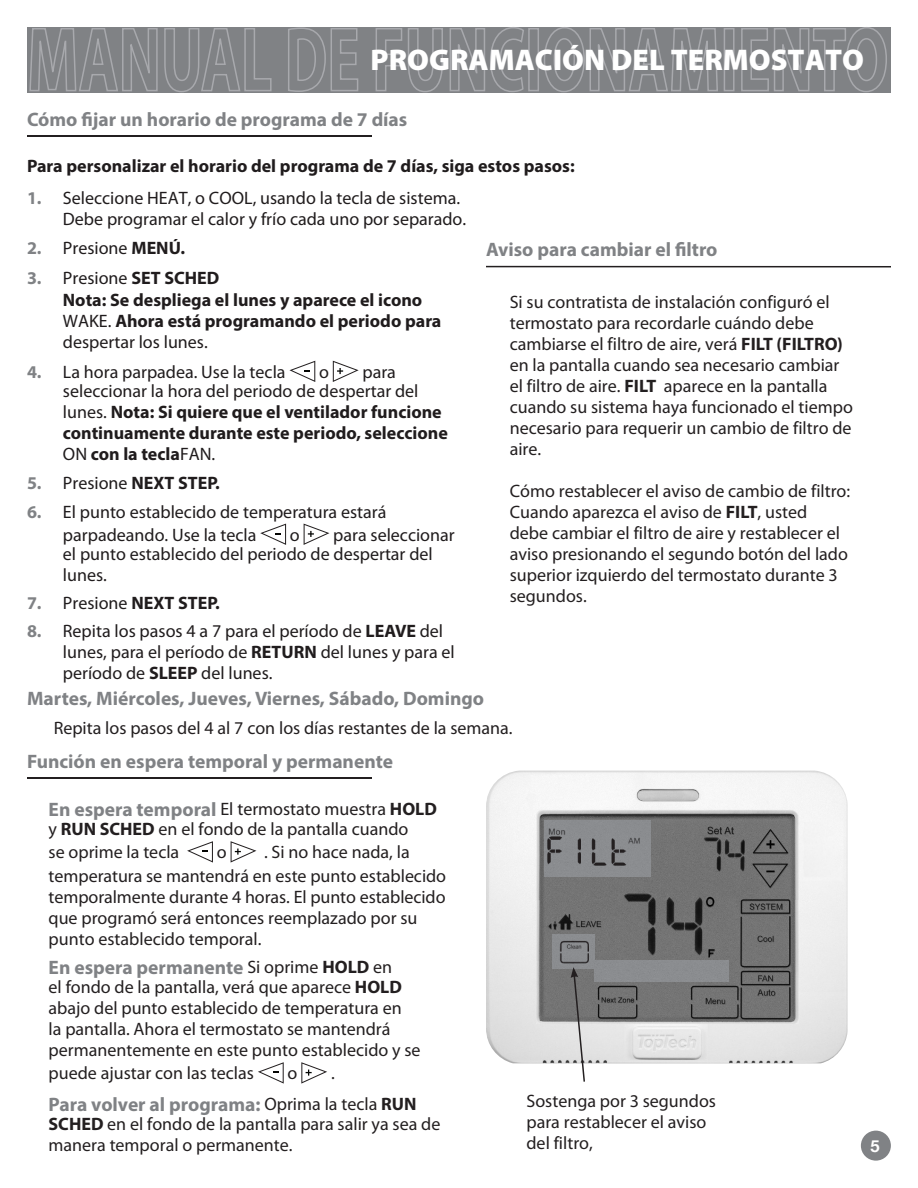
<style>
.page{position:relative;width:918px;height:1188px;background:#fff}
.page>*{position:absolute;margin:0;border:0;box-sizing:border-box;transform-origin:0 0}
.t1{font:900 30px "Myriad Pro";color:#fff}
.t2{font:700 19.5px "Myriad Pro";color:#808285}
.t3{font:18px/21px "Myriad Pro";color:#231f20}
.t4{font:18px/21px "Myriad Pro";color:#201c1d}
.t5{font:700 18px/20.7px "Myriad Pro";color:#201c1d}
.t6{font:700 16.5px "Helvetica Neue";color:#fff}
.s1{font-weight:700;color:#808285}
.s2{font-weight:700}
.s3{color:#808285}
.s4{font-weight:400}
.s5{font-weight:700;font-size:19.5px;color:#808285}
.s6{font-weight:400;font-size:18px;color:#231f20}
.s7{font-size:18px;color:#231f20}
</style>
<div class="page">
<div style="left:27px;top:27px;width:864px;height:66px;background:#808285"></div>
<div style="left:861px;top:1131px;width:30px;height:30px;background:#808285;border-radius:50%"></div>
<svg style="left:29px;top:28px;width:243px;height:65px"></svg>
<svg style="left:288px;top:27px;width:71px;height:65px"></svg>
<svg style="left:375px;top:27px;width:149px;height:66px"></svg>
<div style="left:528px;top:28px;width:11px;height:63px;border:2px solid #a8a9ad"></div>
<svg style="left:544px;top:27px;width:174px;height:66px"></svg>
<div style="left:724px;top:28px;width:11px;height:63px;border:2px solid #a8a9ad"></div>
<svg style="left:741px;top:27px;width:146px;height:66px"></svg>
<img style="left:486px;top:771px;width:362px;height:292px">
<img style="left:553px;top:934px;width:41px;height:34px">
<img style="left:544px;top:821px;width:106px;height:55px">
<div style="left:594px;top:960px;width:134px;height:22px;background:#8b8d90"></div>
<hr style="left:27px;top:136px;width:344px;height:1px;background:#231f20">
<hr style="left:27px;top:778px;width:344px;height:1px;background:#231f20">
<svg style="left:187px;top:841px;width:26px;height:22px"></svg>
<svg style="left:231px;top:841px;width:25px;height:22px"></svg>
<svg style="left:258px;top:1062px;width:26px;height:22px"></svg>
<svg style="left:301px;top:1062px;width:26px;height:22px"></svg>
<hr style="left:486px;top:266px;width:405px;height:1px;background:#231f20">
<svg style="left:571px;top:967px;width:15px;height:115px"></svg>
<svg style="left:289px;top:361px;width:26px;height:21px"></svg>
<svg style="left:333px;top:361px;width:26px;height:21px"></svg>
<svg style="left:260px;top:524px;width:26px;height:21px"></svg>
<svg style="left:304px;top:524px;width:25px;height:21px"></svg>
<p class="t1" style="left:371px;top:40px;width:495px">PROGRAMACIÓN DEL TERMOSTATO</p>
<p class="t2" style="left:27px;top:107px;width:382px">Cómo fijar un horario de programa de 7 días</p>
<p class="t5" style="left:27px;top:155px;width:549px">Para personalizar el horario del programa de 7 días, siga estos pasos:</p>
<p class="t4" style="left:63px;top:188px;width:405px;text-indent:-36px"><span class="s1">1.</span> Seleccione HEAT, o COOL, usando la tecla de sistema.<br>Debe programar el calor y frío cada uno por separado.</p>
<p class="t4" style="left:27px;top:237px;width:160px"><span class="s1">2.</span> Presione <span class="s2">MENÚ.</span></p>
<p class="t5" style="left:63px;top:266px;width:361px;line-height:22.6px;text-indent:-36px"><span class="s3">3.</span> <span class="s4">Presione</span> SET SCHED<br>Nota: Se despliega el lunes y aparece el icono</p>
<p class="t5" style="left:63px;top:310px;width:380px"><span class="s4">WAKE.</span> Ahora está programando el periodo para <span class="s4">despertar los lunes.</span></p>
<p class="t4" style="left:27px;top:361px;width:260px"><span class="s1">4.</span> La hora parpadea. Use la tecla</p>
<p class="t4" style="left:319px;top:361px;width:11px">o</p>
<p class="t5" style="left:63px;top:361px;width:386px;text-indent:300px"><span class="s4">para seleccionar la hora del periodo de despertar del lunes.</span> Nota: Si quiere que el ventilador funcione continuamente durante este periodo, seleccione <span class="s4">ON</span> con la tecla<span class="s4">FAN.</span></p>
<p class="t5" style="left:27px;top:472px;width:194px"><span class="s3">5.</span> <span class="s4">Presione</span> NEXT STEP.</p>
<p class="t4" style="left:63px;top:501px;width:325px;line-height:22.5px;text-indent:-36px"><span class="s1">6.</span> El punto establecido de temperatura estará parpadeando. Use la tecla</p>
<p class="t4" style="left:63px;top:525px;width:393px;line-height:20.2px;text-indent:270px">para seleccionar el punto establecido del periodo de despertar del lunes.</p>
<p class="t5" style="left:27px;top:592px;width:194px"><span class="s3">7.</span> <span class="s4">Presione</span> NEXT STEP.</p>
<p class="t4" style="left:63px;top:620px;width:393px;text-indent:-36px"><span class="s1">8.</span> Repita los pasos 4 a 7 para el período de <span class="s2">LEAVE</span> del lunes, para el período de <span class="s2">RETURN</span> del lunes y para el período de <span class="s2">SLEEP</span> del lunes.</p>
<p class="t4" style="left:290px;top:524px;width:11px">o</p>
<p class="t2" style="left:486px;top:237px;width:233px">Aviso para cambiar el filtro</p>
<p class="t3" style="left:510px;top:292px;width:345px">Si su contratista de instalación configuró el termostato para recordarle cuándo debe cambiarse el filtro de aire, verá <span class="s2">FILT (FILTRO) </span>en la pantalla cuando sea necesario cambiar el filtro de aire. <span class="s2">FILT</span> aparece en la pantalla cuando su sistema haya funcionado el tiempo necesario para requerir un cambio de filtro de aire.</p>
<p class="t3" style="left:510px;top:481px;width:342px">Cómo restablecer el aviso de cambio de filtro:<br>Cuando aparezca el aviso de <span class="s2">FILT</span>, usted debe cambiar el filtro de aire y restablecer el aviso presionando el segundo botón del lado superior izquierdo del termostato durante 3 segundos.</p>
<p class="t2" style="left:27px;top:686px;width:459px">Martes, Miércoles, Jueves, Viernes, Sábado, Domingo</p>
<p class="t3" style="left:54px;top:718px;width:460px">Repita los pasos del 4 al 7 con los días restantes de la semana.</p>
<p class="t2" style="left:27px;top:749px;width:368px">Función en espera temporal y permanente</p>
<p class="t3" style="left:49px;top:799px;width:390px;line-height:20.2px"><span class="s5">En espera temporal</span> El termostato muestra <span class="s2">HOLD </span>y <span class="s2">RUN SCHED</span> en el fondo de la pantalla cuando</p>
<p class="t3" style="left:49px;top:842px;width:132px">se oprime la tecla</p>
<p class="t4" style="left:217px;top:842px;width:11px">o</p>
<p class="t3" style="left:49px;top:841px;width:399px;line-height:23.5px;text-indent:215px">. Si no hace nada, la temperatura se mantendrá en este punto establecido</p>
<p class="t3" style="left:49px;top:886px;width:399px">temporalmente durante 4 horas. El punto establecido que programó será entonces reemplazado por su punto establecido temporal.</p>
<p class="t2" style="left:49px;top:954px;width:345px">En espera permanente <span class="s6">Si oprime</span> <span class="s7">HOLD</span> <span class="s6">en</span></p>
<p class="t3" style="left:49px;top:977px;width:374px">el fondo de la pantalla, verá que aparece <span class="s2">HOLD </span>abajo del punto establecido de temperatura en<br>la pantalla. Ahora el termostato se mantendrá permanentemente en este punto establecido y se</p>
<p class="t3" style="left:49px;top:1063px;width:207px">puede ajustar con las teclas</p>
<p class="t4" style="left:288px;top:1063px;width:11px">o</p>
<p class="t3" style="left:331px;top:1063px;width:5px">.</p>
<p class="t2" style="left:49px;top:1091px;width:369px">Para volver al programa: <span class="s6">Oprima la tecla</span> <span class="s7">RUN</span></p>
<p class="t3" style="left:49px;top:1114px;width:393px"><span class="s2">SCHED</span> en el fondo de la pantalla para salir ya sea de manera temporal o permanente.</p>
<p class="t3" style="left:526px;top:1091px;width:191px">Sostenga por 3 segundos para restablecer el aviso del filtro,</p>
<p class="t6" style="left:871px;top:1136px;width:11px">5</p>
</div>
